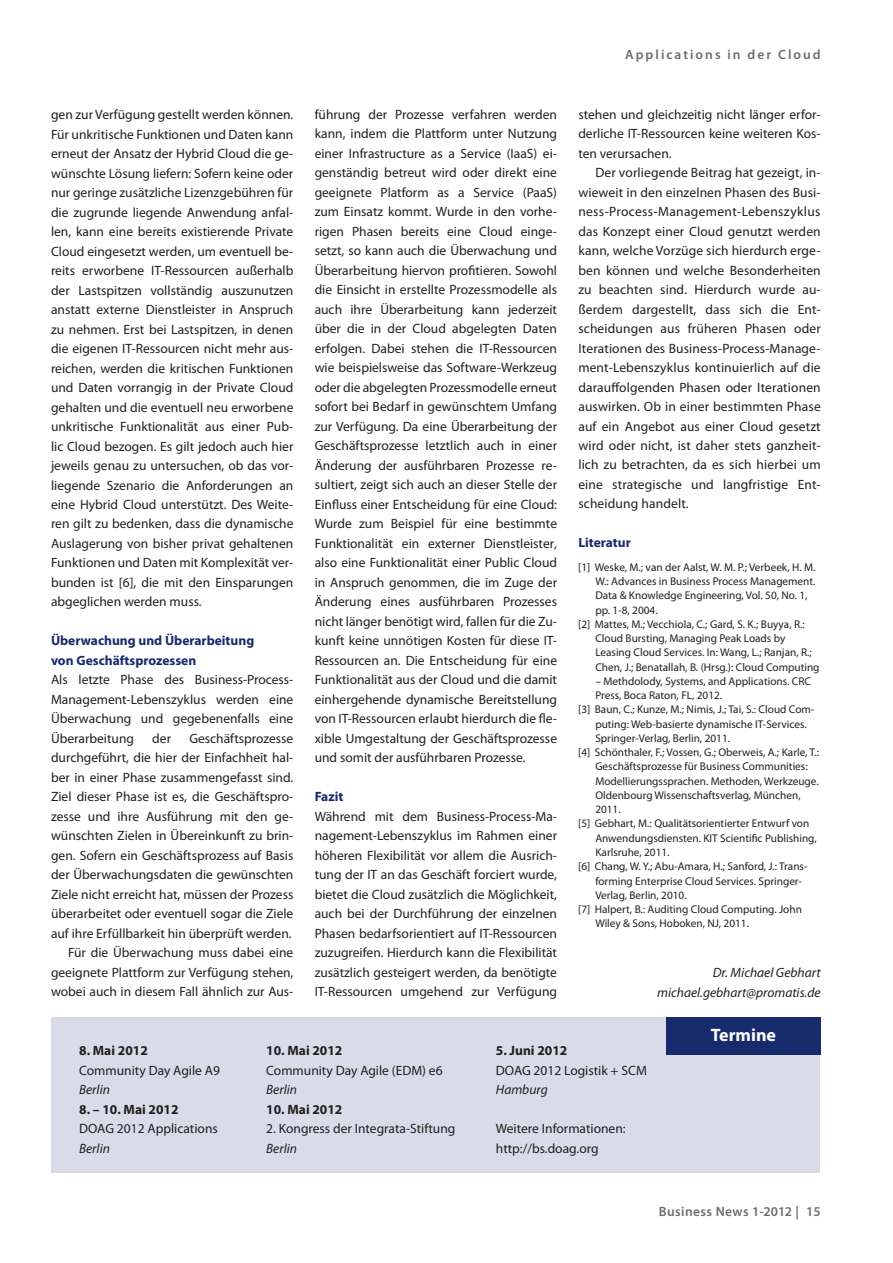
<style>
.page{position:relative;width:893px;height:1263px;background:#fff}
.page>*{position:absolute;margin:0;border:0;box-sizing:border-box;transform-origin:0 0}
.t1{font:700 18px "Myriad Pro";color:#fff}
.t2{font:13.5px/19.5px "Myriad Pro";color:#231f20;text-align:justify}
.t3{font:italic 13.5px/19.5px "Myriad Pro";color:#231f20;text-align:right}
.t4{font:700 13.5px/19.5px "Myriad Pro";color:#172a6c}
.t5{font:700 13.5px "Myriad Pro";color:#231f20}
.t6{font:600 13.5px "Myriad Pro";letter-spacing:.145em;color:#6c6d70}
.t7{font:600 13.5px "Myriad Pro";letter-spacing:.03em;color:#6c6d70}
.t8{font:11.25px "Myriad Pro";color:#231f20}
</style>
<div class="page">
<div style="left:52px;top:1018px;width:768px;height:155px;background:#dadbe8"></div>
<div style="left:666px;top:1017px;width:155px;height:37px;background:#172a6c"></div>
<p class="t2" style="left:51px;top:105px;width:244px">gen zur Verfügung gestellt werden können.<br>Für unkritische Funktionen und Daten kann erneut der Ansatz der Hybrid Cloud die ge&shy;wünschte Lösung liefern: Sofern keine oder nur geringe zusätzliche Lizenzgebühren für die zugrunde liegende Anwendung anfal&shy;len, kann eine bereits existierende Private Cloud eingesetzt werden, um eventuell be&shy;reits erworbene IT-Ressourcen außerhalb der Lastspitzen vollständig auszunutzen anstatt externe Dienstleister in Anspruch zu nehmen. Erst bei Lastspitzen, in denen die eigenen IT-Ressourcen nicht mehr aus&shy;reichen, werden die kritischen Funktionen und Daten vorrangig in der Private Cloud gehalten und die eventuell neu erworbene unkritische Funktionalität aus einer Pub&shy;lic Cloud bezogen. Es gilt jedoch auch hier jeweils genau zu untersuchen, ob das vor&shy;liegende Szenario die Anforderungen an eine Hybrid Cloud unterstützt. Des Weite&shy;ren gilt zu bedenken, dass die dynamische Auslagerung von bisher privat gehaltenen Funktionen und Daten mit Komplexität ver&shy;bunden ist [6], die mit den Einsparungen abgeglichen werden muss.</p>
<p class="t4" style="left:51px;top:631px;width:205px">Überwachung und Überarbeitung von Geschäftsprozessen</p>
<p class="t2" style="left:51px;top:670px;width:244px">Als letzte Phase des Business-Process-Management-Lebenszyklus werden eine Überwachung und gegebenenfalls eine Überarbeitung</p>
<p class="t2" style="left:51px;top:729px;width:244px;text-align:right">Geschäftsprozesse<br>durchgeführt, die hier der Einfachheit hal&shy;ber in einer Phase zusammengefasst sind.<br>Ziel dieser Phase ist es, die Geschäftspro&shy;zesse und ihre Ausführung mit den ge&shy;wünschten Zielen in Übereinkunft zu brin&shy;gen. Sofern ein Geschäftsprozess auf Basis der Überwachungsdaten die gewünschten Ziele nicht erreicht hat, müssen der Prozess überarbeitet oder eventuell sogar die Ziele auf ihre Erfüllbarkeit hin überprüft werden.<br>Für die Überwachung muss dabei eine geeignete Plattform zur Verfügung stehen, wobei auch in diesem Fall ähnlich zur Aus-</p>
<p class="t2" style="left:152px;top:729px;width:20px">der</p>
<p class="t2" style="left:315px;top:105px;width:244px">führung der Prozesse verfahren werden kann, indem die Plattform unter Nutzung einer Infrastructure as a Service (IaaS) ei&shy;genständig betreut wird oder direkt eine geeignete Platform as a Service (PaaS) zum Einsatz kommt. Wurde in den vorhe&shy;rigen Phasen bereits eine Cloud einge&shy;setzt, so kann auch die Überwachung und Überarbeitung hiervon profitieren. Sowohl die Einsicht in erstellte Prozessmodelle als auch ihre Überarbeitung kann jederzeit über die in der Cloud abgelegten Daten erfolgen. Dabei stehen die IT-Ressourcen wie beispielsweise das Software-Werkzeug oder die abgelegten Prozessmodelle erneut sofort bei Bedarf in gewünschtem Umfang zur Verfügung. Da eine Überarbeitung der Geschäftsprozesse letztlich auch in einer Änderung der ausführbaren Prozesse re&shy;sultiert, zeigt sich auch an dieser Stelle der Einfluss einer Entscheidung für eine Cloud:<br>Wurde zum Beispiel für eine bestimmte Funktionalität ein externer Dienstleister, also eine Funktionalität einer Public Cloud in Anspruch genommen, die im Zuge der Änderung eines ausführbaren Prozesses nicht länger benötigt wird, fallen für die Zu&shy;kunft keine unnötigen Kosten für diese IT-Ressourcen an. Die Entscheidung für eine Funktionalität aus der Cloud und die damit einhergehende dynamische Bereitstellung von IT-Ressourcen erlaubt hierdurch die fle&shy;xible Umgestaltung der Geschäftsprozesse und somit der ausführbaren Prozesse.</p>
<p class="t4" style="left:315px;top:787px;width:30px">Fazit</p>
<p class="t2" style="left:315px;top:807px;width:244px">Während mit dem Business-Process-Ma&shy;nagement-Lebenszyklus im Rahmen einer höheren Flexibilität vor allem die Ausrich&shy;tung der IT an das Geschäft forciert wurde, bietet die Cloud zusätzlich die Möglichkeit, auch bei der Durchführung der einzelnen Phasen bedarfsorientiert auf IT-Ressourcen zuzugreifen. Hierdurch kann die Flexibilität zusätzlich gesteigert werden, da benötigte IT-Ressourcen umgehend zur Verfügung</p>
<p class="t6" style="left:625px;top:47px;width:197px">Applications in der Cloud</p>
<p class="t2" style="left:578px;top:105px;width:244px">stehen und gleichzeitig nicht länger erfor&shy;derliche IT-Ressourcen keine weiteren Kos&shy;ten verursachen.</p>
<p class="t2" style="left:578px;top:163px;width:244px;text-indent:17px">Der vorliegende Beitrag hat gezeigt, in&shy;wieweit in den einzelnen Phasen des Busi&shy;ness-Process-Management-Lebenszyklus das Konzept einer Cloud genutzt werden kann, welche Vorzüge sich hierdurch erge&shy;ben können und welche Besonderheiten zu beachten sind. Hierdurch wurde au&shy;ßerdem dargestellt, dass sich die Ent&shy;scheidungen aus früheren Phasen oder Iterationen des Business-Process-Manage&shy;ment-Lebenszyklus kontinuierlich auf die darauffolgenden Phasen oder Iterationen auswirken. Ob in einer bestimmten Phase auf ein Angebot aus einer Cloud gesetzt wird oder nicht, ist daher stets ganzheit&shy;lich zu betrachten, da es sich hierbei um eine strategische und langfristige Ent&shy;scheidung handelt.</p>
<p class="t4" style="left:578px;top:533px;width:54px">Literatur</p>
<p class="t8" style="left:578px;top:561px;width:239px">[1] Weske, M.; van der Aalst, W. M. P.; Verbeek, H. M.</p>
<p class="t8" style="left:595px;top:575px;width:222px">W.: Advances in Business Process Management.</p>
<p class="t8" style="left:595px;top:589px;width:214px">Data &amp; Knowledge Engineering, Vol. 50, No. 1,</p>
<p class="t8" style="left:595px;top:604px;width:64px">pp. 1-8, 2004.</p>
<p class="t8" style="left:578px;top:618px;width:228px">[2] Mattes, M.; Vecchiola, C.; Gard, S. K.; Buyya, R.:</p>
<p class="t8" style="left:595px;top:632px;width:192px">Cloud Bursting, Managing Peak Loads by</p>
<p class="t8" style="left:595px;top:646px;width:218px">Leasing Cloud Services. In: Wang, L.; Ranjan, R.;</p>
<p class="t8" style="left:595px;top:661px;width:226px">Chen, J.; Benatallah, B. (Hrsg.): Cloud Computing</p>
<p class="t8" style="left:595px;top:675px;width:217px">– Methdolody, Systems, and Applications. CRC</p>
<p class="t8" style="left:595px;top:689px;width:128px">Press, Boca Raton, FL, 2012.</p>
<p class="t8" style="left:578px;top:703px;width:238px">[3] Baun, C.; Kunze, M.; Nimis, J.; Tai, S.: Cloud Com-</p>
<p class="t8" style="left:595px;top:718px;width:213px">puting: Web-basierte dynamische IT-Services.</p>
<p class="t8" style="left:595px;top:732px;width:136px">Springer-Verlag, Berlin, 2011.</p>
<p class="t8" style="left:578px;top:746px;width:242px">[4] Schönthaler, F.; Vossen, G.; Oberweis, A.; Karle, T.:</p>
<p class="t8" style="left:595px;top:760px;width:214px">Geschäftsprozesse für Business Communities:</p>
<p class="t8" style="left:595px;top:775px;width:225px">Modellierungssprachen. Methoden, Werkzeuge.</p>
<p class="t8" style="left:595px;top:789px;width:207px">Oldenbourg Wissenschaftsverlag, München,</p>
<p class="t8" style="left:595px;top:803px;width:27px">2011.</p>
<p class="t8" style="left:578px;top:817px;width:233px">[5] Gebhart, M.: Qualitätsorientierter Entwurf von</p>
<p class="t8" style="left:595px;top:832px;width:223px">Anwendungsdiensten. KIT Scientific Publishing,</p>
<p class="t8" style="left:595px;top:846px;width:76px">Karlsruhe, 2011.</p>
<p class="t8" style="left:578px;top:860px;width:231px">[6] Chang, W. Y.; Abu-Amara, H.; Sanford, J.: Trans-</p>
<p class="t8" style="left:595px;top:874px;width:208px">forming Enterprise Cloud Services. Springer-</p>
<p class="t8" style="left:595px;top:889px;width:93px">Verlag, Berlin, 2010.</p>
<p class="t8" style="left:578px;top:903px;width:225px">[7] Halpert, B.: Auditing Cloud Computing. John</p>
<p class="t8" style="left:595px;top:917px;width:155px">Wiley &amp; Sons, Hoboken, NJ, 2011.</p>
<p class="t3" style="left:657px;top:963px;width:165px">Dr. Michael Gebhart michael.gebhart@promatis.de</p>
<h1 class="t1" style="left:711px;top:1025px;width:67px">Termine</h1>
<p class="t5" style="left:79px;top:1043px;width:70px">8. Mai 2012</p>
<p class="t2" style="left:79px;top:1061px;width:142px">Community Day Agile A9</p>
<p class="t3" style="left:79px;top:1080px;width:32px">Berlin</p>
<p class="t5" style="left:79px;top:1101px;width:101px">8. – 10. Mai 2012</p>
<p class="t2" style="left:79px;top:1119px;width:140px">DOAG 2012 Applications</p>
<p class="t3" style="left:79px;top:1139px;width:32px">Berlin</p>
<p class="t5" style="left:266px;top:1043px;width:78px">10. Mai 2012</p>
<p class="t2" style="left:266px;top:1061px;width:178px">Community Day Agile (EDM) e6</p>
<p class="t3" style="left:266px;top:1080px;width:32px">Berlin</p>
<p class="t5" style="left:266px;top:1101px;width:78px">10. Mai 2012</p>
<p class="t2" style="left:266px;top:1119px;width:191px">2. Kongress der Integrata-Stiftung</p>
<p class="t3" style="left:266px;top:1139px;width:32px">Berlin</p>
<p class="t5" style="left:496px;top:1043px;width:73px">5. Juni 2012</p>
<p class="t2" style="left:496px;top:1060px;width:152px">DOAG 2012 Logistik + SCM</p>
<p class="t3" style="left:496px;top:1080px;width:53px">Hamburg</p>
<p class="t2" style="left:496px;top:1119px;width:131px">Weitere Informationen: http://bs.doag.org</p>
<p class="t7" style="left:659px;top:1204px;width:163px">Business News 1-2012 | 15</p>
</div>
